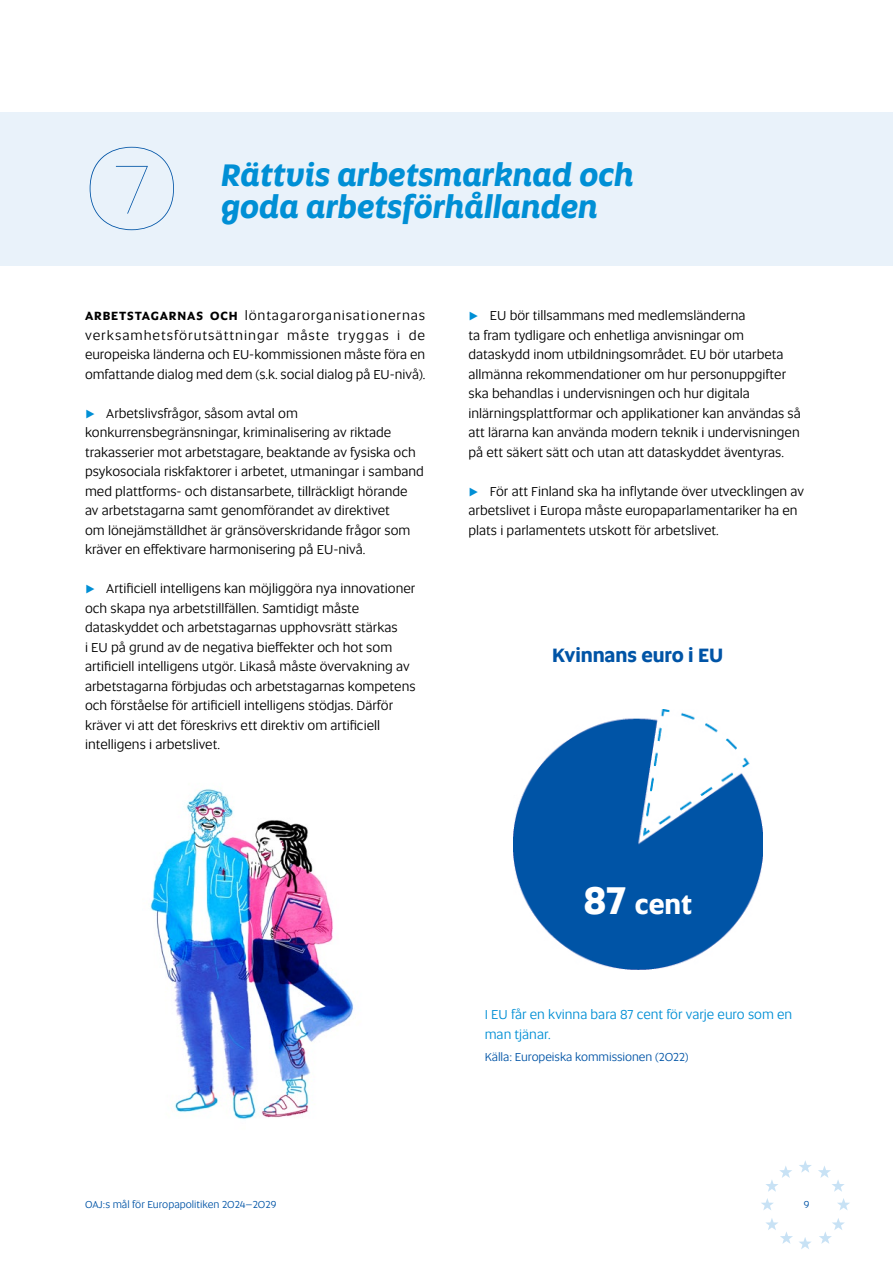
<style>
.page{position:relative;width:893px;height:1263px;background:#fff}
.page>*{position:absolute;margin:0;border:0;box-sizing:border-box;transform-origin:0 0}
.t1{font:100 105px "Altis";color:#0054a6}
.t2{font:italic 700 31.5px/31.5px "Altis";letter-spacing:-.005em;color:#008fd5}
.t3{font:700 27px "Altis";color:#fff}
.t4{font:700 19.5px "Altis";letter-spacing:-.005em;color:#0054a6}
.t5{font:13.5px/19.5px "Altis";color:#000}
.t6{font:13.5px/19.5px "Altis";color:#008fd5}
.t7{font:12px "Altis";letter-spacing:-.005em;color:#0054a6}
.t8{font:10.5px "Altis";color:#0054a6}
.s1{font-weight:700;font-size:12px}
.s2{font-weight:700;color:#008fd5}
.s3{font-size:39px}
</style>
<div class="page">
<svg style="left:799px;top:1160px;width:13px;height:13px"></svg>
<svg style="left:818px;top:1166px;width:26px;height:26px"></svg>
<svg style="left:766px;top:1166px;width:26px;height:26px"></svg>
<svg style="left:837px;top:1198px;width:13px;height:12px"></svg>
<svg style="left:761px;top:1198px;width:13px;height:12px"></svg>
<svg style="left:819px;top:1218px;width:26px;height:26px"></svg>
<svg style="left:766px;top:1218px;width:45px;height:31px"></svg>
<div style="left:0;top:113px;width:893px;height:153px;background:#e9f2fa"></div>
<img style="left:513px;top:710px;width:249px;height:259px">
<img style="left:150px;top:788px;width:204px;height:331px">
<h1 class="t1" style="left:85px;top:122px;width:96px">⑦</h1>
<h2 class="t2" style="left:221px;top:158px;width:414px">Rättvis arbetsmarknad och goda arbetsförhållanden</h2>
<p class="t5" style="left:85px;top:305px;width:342px;text-align:justify"><span class="s1">ARBETSTAGARNAS OCH</span> löntagarorganisationernas verksamhetsförutsättningar måste tryggas i de europeiska länderna och EU-kommissionen måste föra en omfattande dialog med dem (s.k. social dialog på EU-nivå).</p>
<p class="t5" style="left:85px;top:403px;width:340px"><span class="s2">⊲</span> Arbetslivsfrågor, såsom avtal om konkurrensbegränsningar, kriminalisering av riktade trakasserier mot arbetstagare, beaktande av fysiska och psykosociala riskfaktorer i arbetet, utmaningar i samband med plattforms- och distansarbete, tillräckligt hörande av arbetstagarna samt genomförandet av direktivet<br>om lönejämställdhet är gränsöverskridande frågor som kräver en effektivare harmonisering på EU-nivå.</p>
<p class="t5" style="left:85px;top:578px;width:332px"><span class="s2">⊲</span> Artificiell intelligens kan möjliggöra nya innovationer och skapa nya arbetstillfällen. Samtidigt måste dataskyddet och arbetstagarnas upphovsrätt stärkas<br>i EU på grund av de negativa bieffekter och hot som artificiell intelligens utgör. Likaså måste övervakning av arbetstagarna förbjudas och arbetstagarnas kompetens och förståelse för artificiell intelligens stödjas. Därför kräver vi att det föreskrivs ett direktiv om artificiell intelligens i arbetslivet.</p>
<p class="t5" style="left:469px;top:305px;width:334px"><span class="s2">⊲</span> EU bör tillsammans med medlemsländerna<br>ta fram tydligare och enhetliga anvisningar om dataskydd inom utbildningsområdet. EU bör utarbeta allmänna rekommendationer om hur personuppgifter ska behandlas i undervisningen och hur digitala inlärningsplattformar och applikationer kan användas så att lärarna kan använda modern teknik i undervisningen på ett säkert sätt och utan att dataskyddet äventyras.</p>
<p class="t5" style="left:469px;top:481px;width:337px"><span class="s2">⊲</span> För att Finland ska ha inflytande över utvecklingen av arbetslivet i Europa måste europaparlamentariker ha en plats i parlamentets utskott för arbetslivet.</p>
<h3 class="t4" style="left:552px;top:641px;width:173px">Kvinnans euro i EU</h3>
<h3 class="t3" style="left:583px;top:885px;width:110px"><span class="s3">87</span> cent</h3>
<p class="t6" style="left:485px;top:1004px;width:309px">I EU får en kvinna bara 87 cent för varje euro som en man tjänar.</p>
<p class="t7" style="left:485px;top:1049px;width:205px">Källa: Europeiska kommissionen (2022)</p>
<p class="t8" style="left:85px;top:1197px;width:193px">OAJ:s mål för Europapolitiken 2024–2029</p>
<p class="t8" style="left:804px;top:1197px;width:7px">9</p>
</div>
